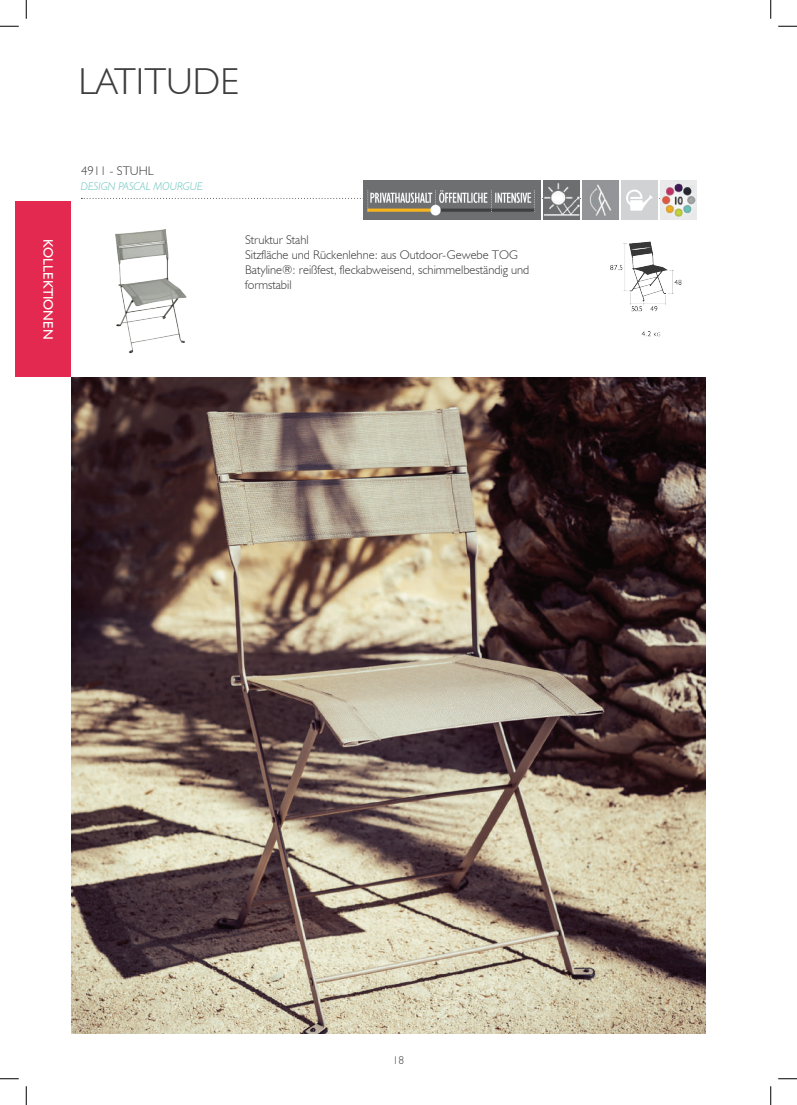
<style>
.page{position:relative;width:797px;height:1105px;background:#fff}
.page>*{position:absolute;margin:0;border:0;box-sizing:border-box;transform-origin:0 0}
.t1{font:300 37.5px "Humanist 521 BT";color:#3e3e3f}
.t2{font:13.75px "Humanist 521 BT";color:#fff}
.t3{font:300 12.5px/15px "Humanist 521 BT";color:#3e3e3f}
.t4{font:italic 300 11.25px "Humanist 521 BT";color:#6bc5bd}
.t5{font:300 11.25px "Humanist 521 BT";color:#3e3e3f}
</style>
<div class="page">
<img style="left:71px;top:377px;width:635px;height:657px">
<svg style="left:81px;top:198px;width:580px;height:1px"></svg>
<img style="left:115px;top:229px;width:72px;height:125px">
<img style="left:582px;top:214px;width:115px;height:123px">
<img style="left:363px;top:181px;width:177px;height:39px">
<img style="left:544px;top:181px;width:35px;height:39px">
<img style="left:583px;top:181px;width:35px;height:39px">
<img style="left:622px;top:181px;width:35px;height:39px">
<img style="left:661px;top:181px;width:35px;height:39px">
<div style="left:16px;top:202px;width:55px;height:175px;background:#e3274e"></div>
<svg style="left:0;top:25px;width:19px;height:2px"></svg>
<svg style="left:778px;top:25px;width:19px;height:2px"></svg>
<svg style="left:0;top:1078px;width:19px;height:1px"></svg>
<svg style="left:778px;top:1078px;width:19px;height:1px"></svg>
<svg style="left:25px;top:0;width:2px;height:19px"></svg>
<svg style="left:25px;top:1086px;width:2px;height:19px"></svg>
<svg style="left:770px;top:0;width:1px;height:19px"></svg>
<svg style="left:770px;top:1086px;width:1px;height:19px"></svg>
<h1 class="t1" style="left:79px;top:58px;width:162px">LATITUDE</h1>
<p class="t2" style="left:57px;top:239px;width:101px;rotate:90deg">KOLLEKTIONEN</p>
<p class="t3" style="left:81px;top:163px;width:74px">4911 - STUHL</p>
<p class="t4" style="left:81px;top:180px;width:123px">DESIGN PASCAL MOURGUE</p>
<p class="t3" style="left:245px;top:232px;width:286px">Struktur Stahl<br>Sitzfläche und Rückenlehne: aus Outdoor-Gewebe TOG Batyline®: reißfest, fleckabweisend, schimmelbeständig und formstabil</p>
<p class="t5" style="left:393px;top:1053px;width:13px">18</p>
</div>
